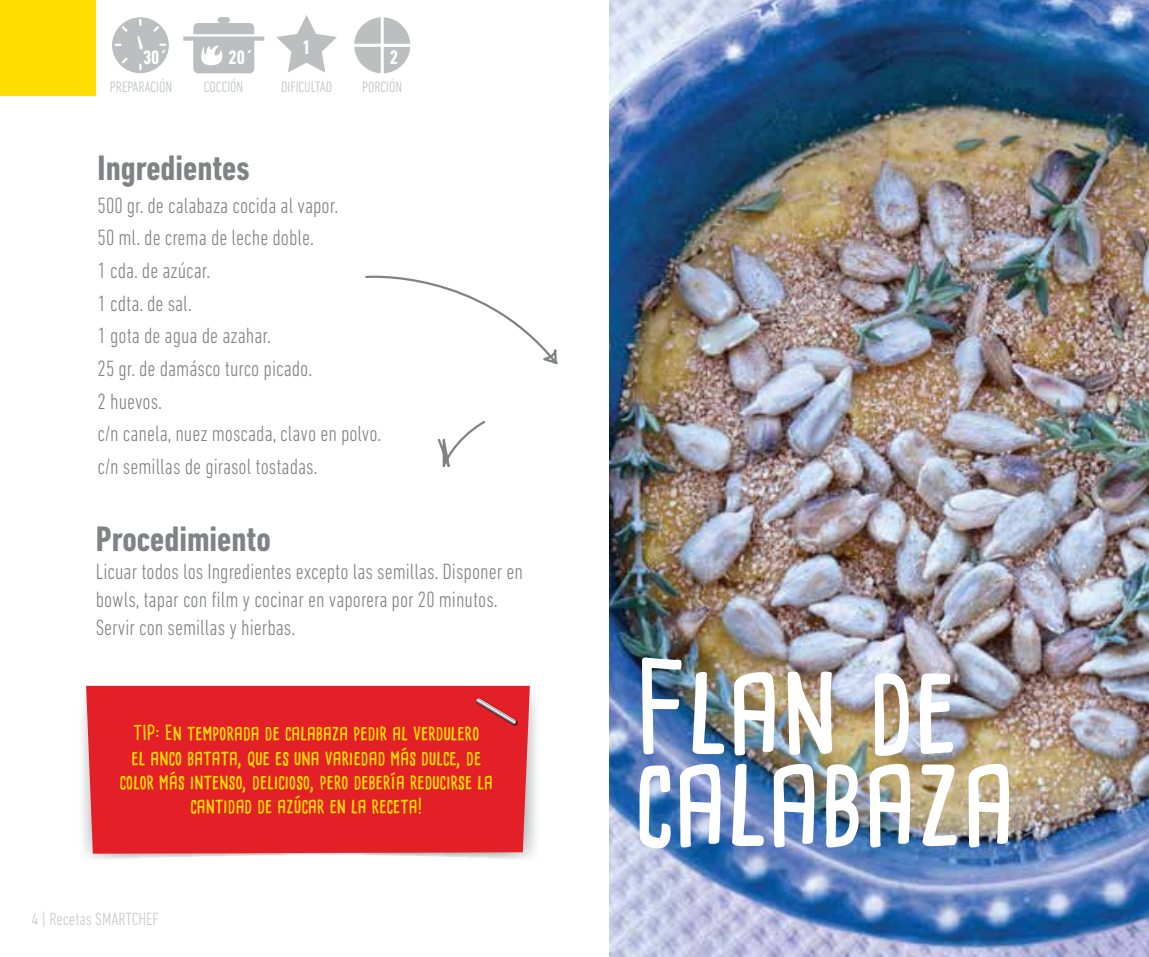
<style>
.page{position:relative;width:1149px;height:957px;background:#fff}
.page>*{position:absolute;margin:0;border:0;box-sizing:border-box;transform-origin:0 0}
.t1{font:700 121.5px/91.8px "Cardenio Modern";color:#fff}
.t2{font:700 condensed 36px "DIN Next LT Pro";color:#808285}
.t3{font:300 condensed 22.5px/32.6px "DIN Next LT Pro";color:#808285}
.t4{font:700 20.25px/24.3px "Cardenio Modern";color:#fd0;text-align:center}
.t5{font:700 condensed 19.8px "DIN Next LT Pro";color:#fff}
.t6{font:300 condensed 18px "DIN Next LT Pro";color:#c7c8ca}
.t7{font:300 condensed 15.3px "DIN Next LT Pro";color:#bcbec0}
</style>
<div class="page">
<svg style="left:437px;top:421px;width:48px;height:47px"></svg>
<img style="left:609px;top:0;width:539px;height:957px">
<div style="left:0;top:0;width:96px;height:96px;background:#fd0"></div>
<svg style="left:112px;top:17px;width:57px;height:56px"></svg>
<svg style="left:183px;top:17px;width:81px;height:56px"></svg>
<svg style="left:276px;top:15px;width:61px;height:58px"></svg>
<svg style="left:354px;top:17px;width:56px;height:56px"></svg>
<svg style="left:365px;top:275px;width:193px;height:90px"></svg>
<svg style="left:83px;top:689px;width:453px;height:170px"></svg>
<div style="left:86px;top:686px;width:443px;height:167px;background:#e31f27"></div>
<div style="left:475px;top:697px;width:42px;height:28px;background:#000;opacity:.75"></div>
<svg style="left:475px;top:698px;width:41px;height:26px"></svg>
<p class="t5" style="left:143px;top:46px;width:26px">30´</p>
<p class="t5" style="left:228px;top:46px;width:26px">20´</p>
<p class="t5" style="left:302px;top:36px;width:10px">1</p>
<p class="t5" style="left:389px;top:46px;width:10px">2</p>
<p class="t7" style="left:110px;top:78px;width:64px">PREPARACIÓN</p>
<p class="t7" style="left:204px;top:78px;width:41px">COCCIÓN</p>
<p class="t7" style="left:281px;top:78px;width:53px">DIFICULTAD</p>
<p class="t7" style="left:362px;top:78px;width:42px">PORCIÓN</p>
<h2 class="t2" style="left:98px;top:147px;width:153px">Ingredientes</h2>
<p class="t3" style="left:98px;top:189px;width:285px">500 gr. de calabaza cocida al vapor.<br>50 ml. de crema de leche doble.<br>1 cda. de azúcar.<br>1 cdta. de sal.<br>1 gota de agua de azahar.<br>25 gr. de damásco turco picado.<br>2 huevos.<br>c/n canela, nuez moscada, clavo en polvo. c/n semillas de girasol tostadas.</p>
<h2 class="t2" style="left:96px;top:518px;width:176px">Procedimiento</h2>
<p class="t3" style="left:96px;top:557px;width:428px;line-height:28.1px">Licuar todos los Ingredientes excepto las semillas. Disponer en bowls, tapar con film y cocinar en vaporera por 20 minutos.<br>Servir con semillas y hierbas.</p>
<p class="t4" style="left:120px;top:721px;width:375px">TIP: En temporada de calabaza pedir al verdulero<br>el anco batata, que es una variedad más dulce, de color más intenso, delicioso, pero debería reducirse la cantidad de azúcar en la receta!</p>
<p class="t6" style="left:32px;top:909px;width:128px">4 | Recetas SMARTCHEF</p>
<h1 class="t1" style="left:635px;top:661px;width:383px">Flan de calabaza</h1>
</div>
